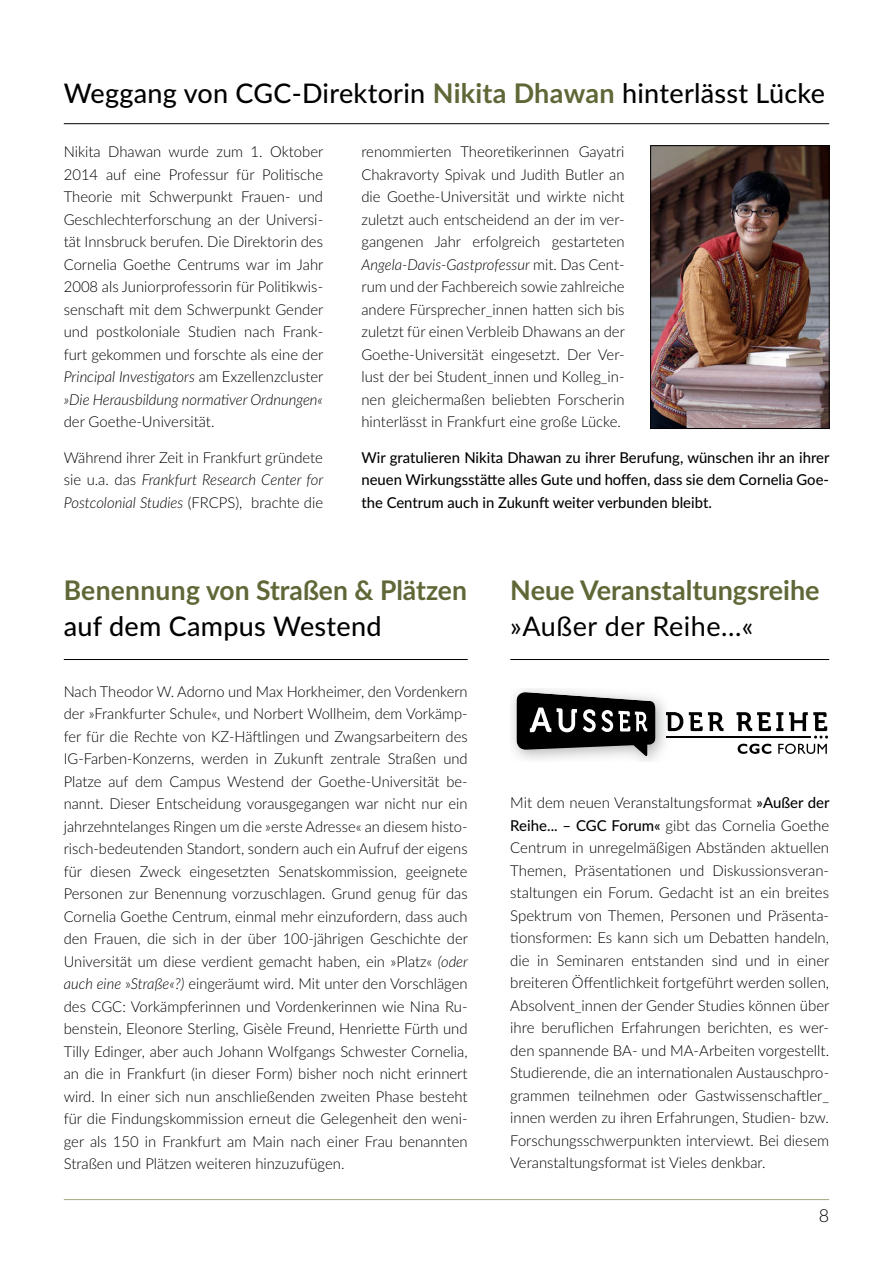
<style>
.page{position:relative;width:893px;height:1263px;background:#fff}
.page>*{position:absolute;margin:0;border:0;box-sizing:border-box;transform-origin:0 0}
.t1{font:500 27px "Lato";letter-spacing:.01em;color:#000}
.t2{font:700 27px "Lato";color:#606737}
.t3{font:27px "Lato";letter-spacing:.02em;color:#000}
.t4{font:300 18px "Lato";color:#000}
.t5{font:300 15px/22.5px "Lato";color:#000;text-align:justify}
.t6{font:500 15px/22.5px "Lato";color:#000;text-align:justify}
.s1{font-weight:700;color:#606737}
.s2{font-style:italic}
.s3{font-weight:500}
</style>
<div class="page">
<hr style="left:64px;top:1199px;width:765px;height:1px;background:#a5a982">
<hr style="left:510px;top:659px;width:319px;height:1px;background:#000">
<svg style="left:738px;top:744px;width:89px;height:10px"></svg>
<svg style="left:665px;top:712px;width:163px;height:26px"></svg>
<img style="left:666px;top:712px;width:10px;height:19px">
<img style="left:512px;top:689px;width:153px;height:72px">
<svg style="left:516px;top:691px;width:139px;height:66px"></svg>
<hr style="left:64px;top:659px;width:404px;height:1px;background:#000">
<hr style="left:64px;top:123px;width:765px;height:1px;background:#000">
<img style="left:652px;top:147px;width:176px;height:280px">
<div style="left:650px;top:145px;width:180px;height:284px;border:1px solid #000"></div>
<h1 class="t1" style="left:64px;top:73px;width:763px">Weggang von CGC-Direktorin <span class="s1">Nikita Dhawan</span> hinterlässt Lücke</h1>
<p class="t5" style="left:64px;top:140px;width:261px">Nikita Dhawan wurde zum 1. Oktober 2014 auf eine Professur für Politische Theorie mit Schwerpunkt Frauen- und Geschlechterforschung an der Universi&shy;tät Innsbruck berufen. Die Direktorin des Cornelia Goethe Centrums war im Jahr 2008 als Juniorprofessorin für Politikwis&shy;senschaft mit dem Schwerpunkt Gender und postkoloniale Studien nach Frank&shy;furt gekommen und forschte als eine der <span class="s2">Principal Investigators</span> am Exzellenzcluster <span class="s2">»Die Herausbildung normativer Ordnungen«</span></p>
<p class="t5" style="left:64px;top:410px;width:152px">der Goethe-Universität.</p>
<p class="t5" style="left:64px;top:445px;width:261px">Während ihrer Zeit in Frankfurt gründete sie u.a. das <span class="s2">Frankfurt Research Center for Postcolonial Studies</span> (FRCPS), brachte die</p>
<p class="t5" style="left:361px;top:140px;width:265px">renommierten Theoretikerinnen Gayatri Chakravorty Spivak und Judith Butler an die Goethe-Universität und wirkte nicht zuletzt auch entscheidend an der im ver&shy;gangenen Jahr erfolgreich gestarteten <span class="s2">Angela-Davis-Gastprofessur</span> mit. Das Cent&shy;rum und der Fachbereich sowie zahlreiche andere Fürsprecher_innen hatten sich bis zuletzt für einen Verbleib Dhawans an der Goethe-Universität eingesetzt. Der Ver&shy;lust der bei Student_innen und Kolleg_in&shy;nen gleichermaßen beliebten Forscherin hinterlässt in Frankfurt eine große Lücke.</p>
<p class="t6" style="left:361px;top:445px;width:469px">Wir gratulieren Nikita Dhawan zu ihrer Berufung, wünschen ihr an ihrer neuen Wirkungsstätte alles Gute und hoffen, dass sie dem Cornelia Goe&shy;the Centrum auch in Zukunft weiter verbunden bleibt.</p>
<h1 class="t2" style="left:64px;top:570px;width:405px">Benennung von Straßen &amp; Plätzen</h1>
<h1 class="t1" style="left:64px;top:607px;width:319px">auf dem Campus Westend</h1>
<p class="t5" style="left:64px;top:679px;width:406px">Nach Theodor W. Adorno und Max Horkheimer, den Vordenkern der »Frankfurter Schule«, und Norbert Wollheim, dem Vorkämp&shy;fer für die Rechte von KZ-Häftlingen und Zwangsarbeitern des IG-Farben-Konzerns, werden in Zukunft zentrale Straßen und Platze auf dem Campus Westend der Goethe-Universität be&shy;nannt. Dieser Entscheidung vorausgegangen war nicht nur ein jahrzehntelanges Ringen um die »erste Adresse« an diesem histo&shy;risch-bedeutenden Standort, sondern auch ein Aufruf der eigens für diesen Zweck eingesetzten Senatskommission, geeignete Personen zur Benennung vorzuschlagen. Grund genug für das Cornelia Goethe Centrum, einmal mehr einzufordern, dass auch den Frauen, die sich in der über 100-jährigen Geschichte der Universität um diese verdient gemacht haben, ein »Platz« <span class="s2">(oder auch eine</span> »<span class="s2">Straße«?)</span> eingeräumt wird. Mit unter den Vorschlägen des CGC: Vorkämpferinnen und Vordenkerinnen wie Nina Ru&shy;benstein, Eleonore Sterling, Gisèle Freund, Henriette Fürth und Tilly Edinger, aber auch Johann Wolfgangs Schwester Cornelia, an die in Frankfurt (in dieser Form) bisher noch nicht erinnert wird. In einer sich nun anschließenden zweiten Phase besteht für die Findungskommission erneut die Gelegenheit den weni&shy;ger als 150 in Frankfurt am Main nach einer Frau benannten Straßen und Plätzen weiteren hinzuzufügen.</p>
<h1 class="t2" style="left:510px;top:570px;width:311px">Neue Veranstaltungsreihe</h1>
<h1 class="t3" style="left:510px;top:607px;width:245px">»Außer der Reihe...«</h1>
<p class="t5" style="left:510px;top:791px;width:321px">Mit dem neuen Veranstaltungsformat <span class="s3">»Außer der Reihe... – CGC Forum«</span> gibt das Cornelia Goethe Centrum in unregelmäßigen Abständen aktuellen Themen, Präsentationen und Diskussionsveran&shy;staltungen ein Forum. Gedacht ist an ein breites Spektrum von Themen, Personen und Präsenta&shy;tionsformen: Es kann sich um Debatten handeln, die in Seminaren entstanden sind und in einer breiteren Öffentlichkeit fortgeführt werden sollen, Absolvent_innen der Gender Studies können über ihre beruflichen Erfahrungen berichten, es wer&shy;den spannende BA- und MA-Arbeiten vorgestellt.<br>Studierende, die an internationalen Austauschpro&shy;grammen teilnehmen oder Gastwissenschaftler_ innen werden zu ihren Erfahrungen, Studien- bzw.<br>Forschungsschwerpunkten interviewt. Bei diesem Veranstaltungsformat ist Vieles denkbar.</p>
<p class="t4" style="left:819px;top:1203px;width:12px">8</p>
</div>
